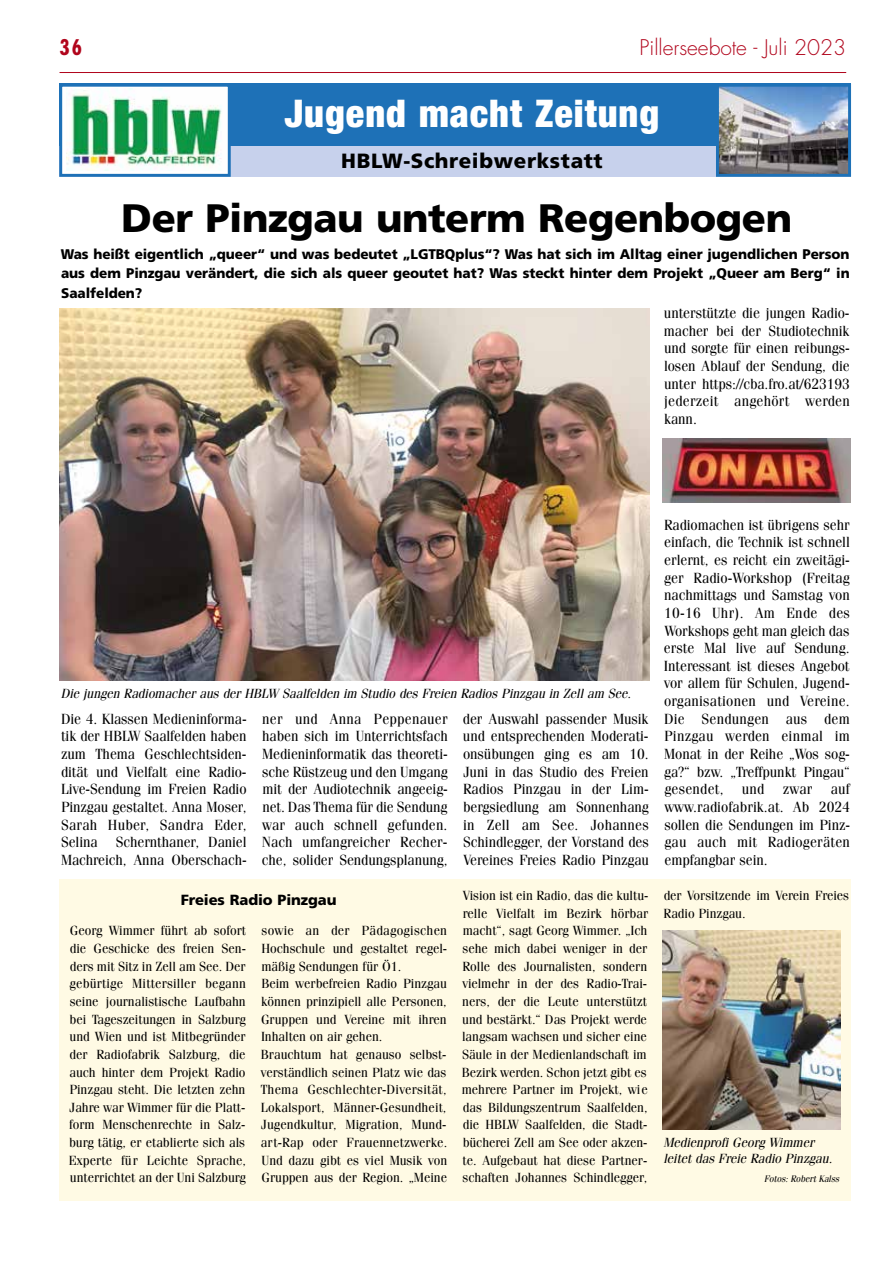
<style>
.page{position:relative;width:893px;height:1263px;background:#fff}
.page>*{position:absolute;margin:0;border:0;box-sizing:border-box;transform-origin:0 0}
.t1{font:900 39.75px "Frutiger";letter-spacing:-.01em;color:#000}
.t2{font:900 condensed 38.25px "Helvetica Neue";letter-spacing:.025em;color:#fff}
.t3{font:300 21px "Futura LT";color:#b1051c}
.t4{font:700 condensed 21px "Futura LT";color:#b1051c}
.t5{font:900 20.55px "Frutiger";letter-spacing:.03em;color:#000}
.t6{font:14.7px/17.7px "Fenice";letter-spacing:-.01em;color:#000;text-align:justify;scale:.95 1}
.t7{font:900 14.7px "Frutiger";letter-spacing:-.005em;color:#000}
.t8{font:900 13.95px/19px "Frutiger";letter-spacing:-.005em;color:#000;text-align:justify}
.t9{font:13.2px/17.7px "Fenice";letter-spacing:-.005em;color:#000}
.t10{font:italic 13.2px/15.9px "Fenice";letter-spacing:-.005em;color:#000}
.t11{font:italic 9.6px "Fenice";color:#000;scale:.92 1}
</style>
<div class="page">
<hr style="left:60px;top:72px;width:786px;height:1px;background:#b1051c">
<div style="left:59px;top:84px;width:792px;height:93px;background:#1e71b7"></div>
<div style="left:59px;top:147px;width:792px;height:30px;background:#c7d1ec"></div>
<div style="left:62px;top:87px;width:166px;height:87px;background:#fff"></div>
<img style="left:66px;top:88px;width:156px;height:83px">
<div style="left:59px;top:84px;width:172px;height:93px;border:3px solid #1e71b7"></div>
<img style="left:720px;top:88px;width:127px;height:85px">
<div style="left:716px;top:84px;width:135px;height:93px;border:3px solid #1e71b7"></div>
<img style="left:59px;top:309px;width:591px;height:372px">
<div style="left:59px;top:880px;width:792px;height:321px;background:#fffae4"></div>
<svg style="left:850px;top:438px;width:1px;height:65px"></svg>
<img style="left:662px;top:438px;width:188px;height:65px">
<img style="left:662px;top:931px;width:179px;height:198px">
<h3 class="t4" style="left:60px;top:34px;width:24px">36</h3>
<h3 class="t3" style="left:640px;top:34px;width:208px">Pillerseebote - Juli 2023</h3>
<h2 class="t2" style="left:285px;top:90px;width:376px">Jugend macht Zeitung</h2>
<h3 class="t5" style="left:341px;top:149px;width:263px">HBLW-Schreibwerkstatt</h3>
<h1 class="t1" style="left:121px;top:194px;width:672px">Der Pinzgau unterm Regenbogen</h1>
<p class="t8" style="left:61px;top:245px;width:790px">Was heißt eigentlich „queer“ und was bedeutet „LGTBQplus“? Was hat sich im Alltag einer jugendlichen Person aus dem Pinzgau verändert, die sich als queer geoutet hat? Was steckt hinter dem Projekt „Queer am Berg“ in Saalfelden?</p>
<p class="t6" style="left:664px;top:304px;width:197px">unterstützte die jungen Radio&shy;macher bei der Studiotechnik und sorgte für einen reibungs&shy;losen Ablauf der Sendung, die unter https://cba.fro.at/623193 jederzeit angehört werden kann.</p>
<p class="t10" style="left:61px;top:685px;width:572px">Die jungen Radiomacher aus der HBLW Saalfelden im Studio des Freien Radios Pinzgau in Zell am See.</p>
<p class="t6" style="left:61px;top:709px;width:197px">Die 4. Klassen Medieninforma&shy;tik der HBLW Saalfelden haben zum Thema Geschlechtsiden&shy;dität und Vielfalt eine Radio-Live-Sendung im Freien Radio Pinzgau gestaltet. Anna Moser, Sarah Huber, Sandra Eder, Selina Schernthaner, Daniel Machreich, Anna Oberschach-</p>
<p class="t6" style="left:262px;top:709px;width:197px">ner und Anna Peppenauer haben sich im Unterrichtsfach Medieninformatik das theoreti&shy;sche Rüstzeug und den Umgang mit der Audiotechnik angeeig&shy;net. Das Thema für die Sendung war auch schnell gefunden.<br>Nach umfangreicher Recher&shy;che, solider Sendungsplanung,</p>
<p class="t6" style="left:463px;top:709px;width:197px">der Auswahl passender Musik und entsprechenden Moderati&shy;onsübungen ging es am 10.<br>Juni in das Studio des Freien Radios Pinzgau in der Lim&shy;bergsiedlung am Sonnenhang in Zell am See. Johannes Schindlegger, der Vorstand des Vereines Freies Radio Pinzgau</p>
<p class="t7" style="left:181px;top:891px;width:157px">Freies Radio Pinzgau</p>
<p class="t9" style="left:462px;top:886px;width:188px">Vision ist ein Radio, das die kultu&shy;relle Vielfalt im Bezirk hörbar macht“, sagt Georg Wimmer. „Ich sehe mich dabei weniger in der<br>Rolle des Journalisten, sondern vielmehr in der des Radio-Trai&shy;ners, der die Leute unterstützt und bestärkt.“ Das Projekt werde langsam wachsen und sicher eine<br>Säule in der Medienlandschaft im<br>Bezirk werden. Schon jetzt gibt es mehrere Partner im Projekt, wie das Bildungszentrum Saalfelden, die HBLW Saalfelden, die Stadt&shy;bücherei Zell am See oder akzen&shy;te. Aufgebaut hat diese Partner&shy;schaften Johannes Schindlegger,</p>
<p class="t9" style="left:69px;top:922px;width:179px;text-align:justify">Georg Wimmer führt ab sofort die Geschicke des freien Sen&shy;ders mit Sitz in Zell am See. Der gebürtige Mittersiller begann seine journalistische Laufbahn bei Tageszeitungen in Salzburg und Wien und ist Mitbegründer der Radiofabrik Salzburg, die auch hinter dem Projekt Radio Pinzgau steht. Die letzten zehn Jahre war Wimmer für die Platt&shy;form Menschenrechte in Salz&shy;burg tätig, er etablierte sich als Experte für Leichte Sprache, unterrichtet an der Uni Salzburg</p>
<p class="t9" style="left:261px;top:922px;width:188px">sowie an der Pädagogischen<br>Hochschule und gestaltet regel&shy;mäßig Sendungen für Ö1.<br>Beim werbefreien Radio Pinzgau können prinzipiell alle Personen,<br>Gruppen und Vereine mit ihren<br>Inhalten on air gehen.<br>Brauchtum hat genauso selbst&shy;verständlich seinen Platz wie das<br>Thema Geschlechter-Diversität,<br>Lokalsport, Männer-Gesundheit,<br>Jugendkultur, Migration, Mund&shy;art-Rap oder Frauennetzwerke.<br>Und dazu gibt es viel Musik von<br>Gruppen aus der Region. „Meine</p>
<p class="t6" style="left:664px;top:515px;width:197px">Radiomachen ist übrigens sehr einfach, die Technik ist schnell erlernt, es reicht ein zweitägi&shy;ger Radio-Workshop (Freitag nachmittags und Samstag von 10-16 Uhr). Am Ende des Workshops geht man gleich das erste Mal live auf Sendung.<br>Interessant ist dieses Angebot vor allem für Schulen, Jugend&shy;organisationen und Vereine.<br>Die Sendungen aus dem Pinzgau werden einmal im Monat in der Reihe „Wos sog&shy;ga?“ bzw. „Treffpunkt Pingau“ gesendet, und zwar auf www.radiofabrik.at. Ab 2024 sollen die Sendungen im Pinz&shy;gau auch mit Radiogeräten empfangbar sein.</p>
<p class="t9" style="left:664px;top:886px;width:187px">der Vorsitzende im Verein Freies<br>Radio Pinzgau.</p>
<p class="t10" style="left:663px;top:1134px;width:170px">Medienprofi Georg Wimmer leitet das Freie Radio Pinzgau.</p>
<p class="t11" style="left:764px;top:1173px;width:83px">Fotos: Robert Kalss</p>
</div>
